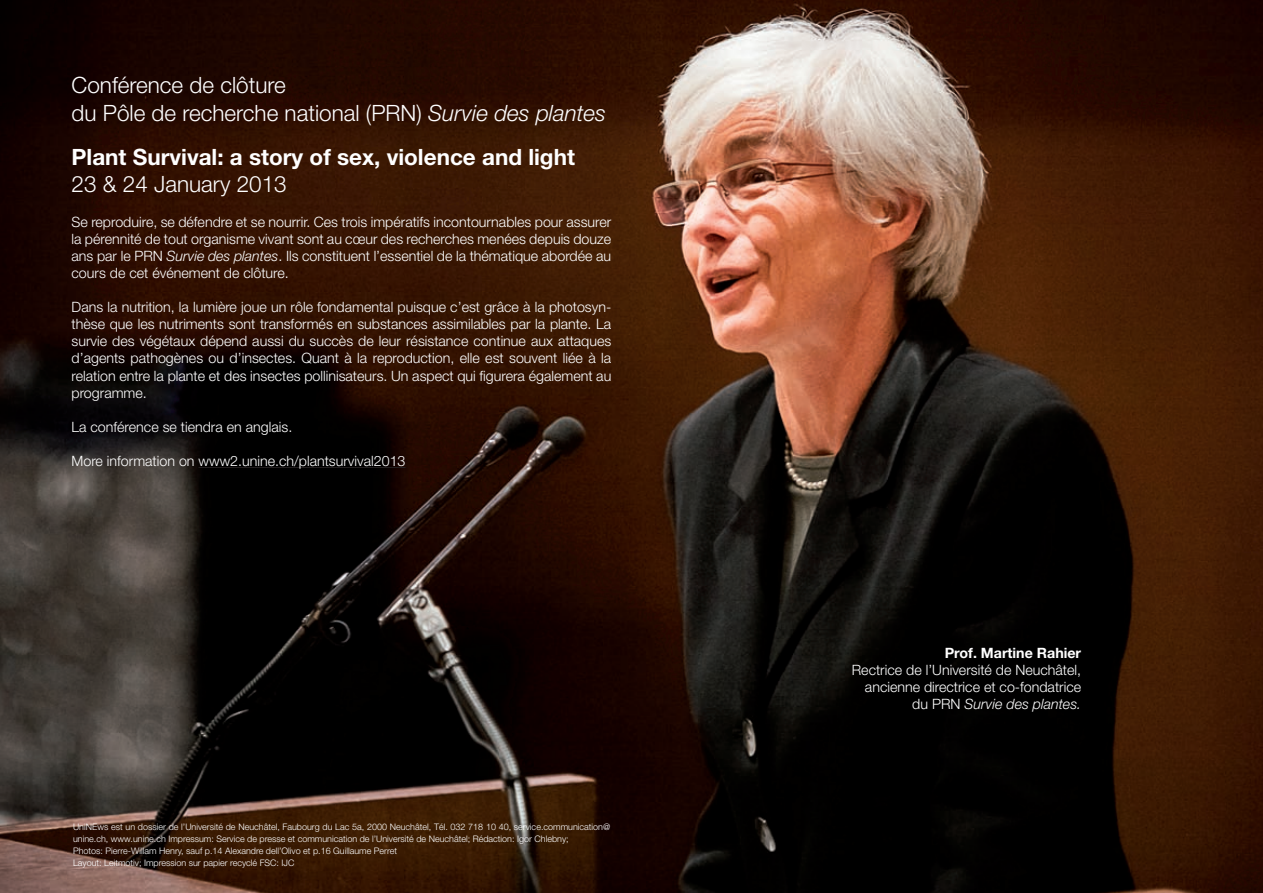
<style>
.page{position:relative;width:1263px;height:893px;background:#fff}
.page>*{position:absolute;margin:0;border:0;box-sizing:border-box;transform-origin:0 0}
.t1{font:300 22.5px/28.8px "Helvetica Neue";color:#fff}
.t2{font:700 22.5px "Helvetica Neue";color:#fff}
.t3{font:300 14.25px/17.1px "Helvetica Neue";color:#fff;text-align:justify}
.t4{font:700 14.25px "Helvetica Neue";color:#fff}
.t5{font:300 9px/12px "Helvetica Neue";color:#fff}
.s1{font-style:italic}
</style>
<div class="page">
<img style="left:0;top:0;width:1263px;height:893px">
<hr style="left:199px;top:467px;width:206px;height:1px;background:#231f20">
<h1 class="t1" style="left:72px;top:70px;width:536px">Conférence de clôture<br>du Pôle de recherche national (PRN) <span class="s1">Survie des plantes</span></h1>
<h1 class="t2" style="left:72px;top:143px;width:505px">Plant Survival: a story of sex, violence and light</h1>
<h1 class="t1" style="left:72px;top:170px;width:217px">23 &amp; 24 January 2013</h1>
<p class="t3" style="left:72px;top:213px;width:541px">Se reproduire, se défendre et se nourrir. Ces trois impératifs incontournables pour assurer la pérennité de tout organisme vivant sont au cœur des recherches menées depuis douze ans par le PRN <span class="s1">Survie des plantes</span>. Ils constituent l’essentiel de la thématique abordée au cours de cet événement de clôture.</p>
<p class="t3" style="left:72px;top:298px;width:541px">Dans la nutrition, la lumière joue un rôle fondamental puisque c’est grâce à la photosyn&shy;thèse que les nutriments sont transformés en substances assimilables par la plante. La survie des végétaux dépend aussi du succès de leur résistance continue aux attaques d’agents pathogènes ou d’insectes. Quant à la reproduction, elle est souvent liée à la relation entre la plante et des insectes pollinisateurs. Un aspect qui figurera également au programme.</p>
<p class="t3" style="left:72px;top:418px;width:222px">La conférence se tiendra en anglais.</p>
<p class="t3" style="left:72px;top:452px;width:335px">More information on www2.unine.ch/plantsurvival2013</p>
<p class="t5" style="left:73px;top:821px;width:539px">UniNEws est un dossier de l’Université de Neuchâtel, Faubourg du Lac 5a, 2000 Neuchâtel, Tél. 032 718 10 40, service.communication@ unine.ch, www.unine.ch Impressum: Service de presse et communication de l’Université de Neuchâtel; Rédaction: Igor Chlebny;<br>Photos: Pierre-Willam Henry, sauf p.14 Alexandre dell’Olivo et p.16 Guillaume Perret<br>Layout: Leitmotiv; Impression sur papier recyclé FSC: IJC</p>
<p class="t4" style="left:945px;top:644px;width:138px">Prof. Martine Rahier</p>
<p class="t3" style="left:852px;top:661px;width:231px;text-align:right">Rectrice de l’Université de Neuchâtel, ancienne directrice et co-fondatrice du PRN <span class="s1">Survie des plantes.</span></p>
</div>
